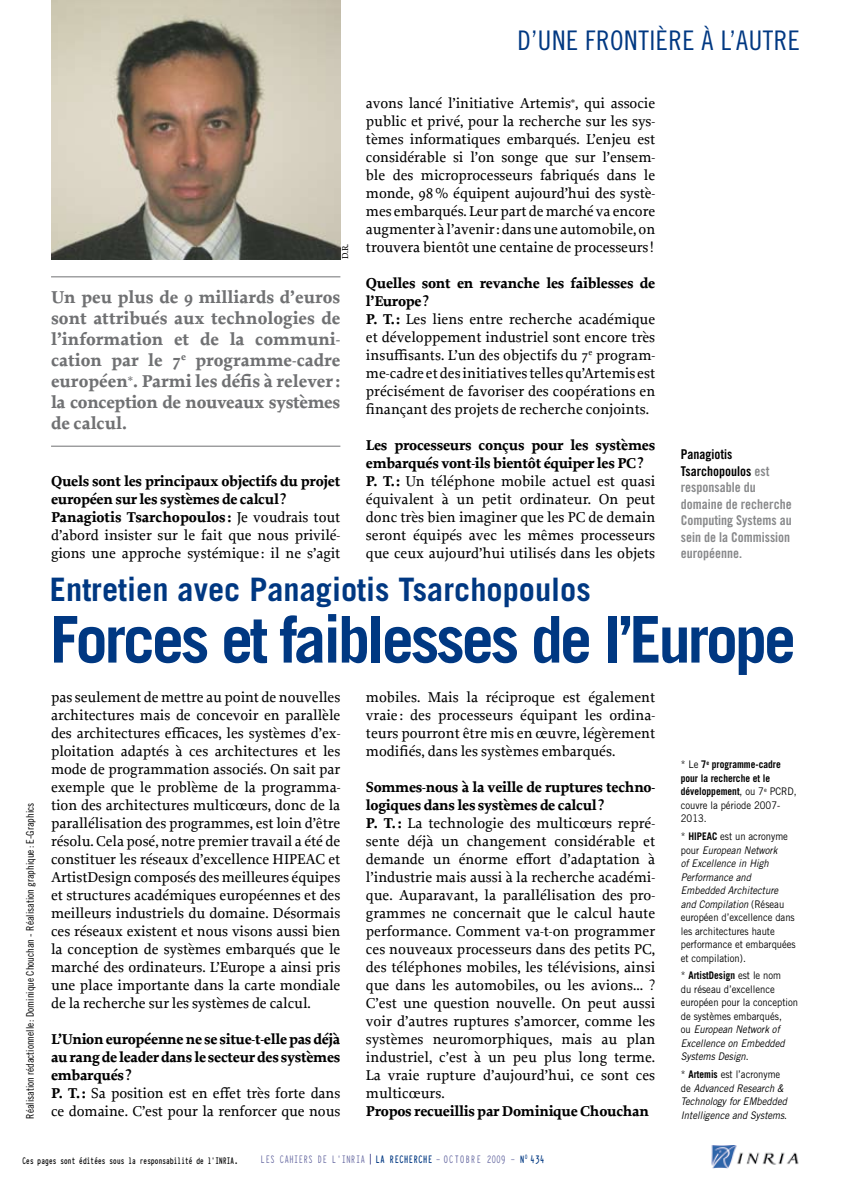
<style>
.page{position:relative;width:851px;height:1191px;background:#fff}
.page>*{position:absolute;margin:0;border:0;box-sizing:border-box;transform-origin:0 0}
.t1{font:700 64.5px "Trade Gothic";letter-spacing:-.05em;color:#003882}
.t2{font:700 32.25px "Trade Gothic";color:#003882}
.t3{font:27px "Trade Gothic Cond Eighteen";color:#003882}
.t4{font:700 18px/21px "Proforma";letter-spacing:-.02em;color:#707173;text-align:justify}
.t5{font:15px/18px "Proforma";color:#000;text-align:justify}
.t6{font:700 15px/18px "Proforma";letter-spacing:-.02em;color:#000}
.t7{font:13.5px/16.5px "Trade Gothic Bold Cond Twenty";color:#87888a}
.t8{font:700 12px "Typewriter Condensed";letter-spacing:-.01em;color:#003882;scale:.9 1}
.t9{font:12px "Typewriter Condensed";letter-spacing:-.01em;color:#63659f;scale:.9 1}
.t10{font:10.5px/13.5px "Trade Gothic";color:#000;scale:.9 1}
.t11{font:700 10.5px/13.5px "Trade Gothic";color:#000;scale:.9 1}
.t12{font:italic 10.5px/13.5px "Trade Gothic";color:#000;scale:.9 1}
.t13{font:10.5px "Trade Gothic Cond Eighteen";color:#000}
.t14{font:700 10.5px "Typewriter Condensed";letter-spacing:-.05em;color:#000;scale:.9 1}
.t15{font:9px "Proforma";color:#000}
.s1{font-weight:400}
.s2{font-weight:700}
.s3{color:#000}
.s4{font-style:italic}
.s5{font-style:normal}
.s6{font-weight:700;font-style:normal}
.s7{font-weight:400;color:#63659f}
</style>
<div class="page">
<img style="left:711px;top:1145px;width:88px;height:23px">
<img style="left:51px;top:0;width:289px;height:259px">
<hr style="left:51px;top:276px;width:289px;height:1px;background:#707173">
<hr style="left:51px;top:446px;width:289px;height:1px;background:#707173">
<h3 class="t3" style="left:517px;top:24px;width:35px">D’UNE</h3>
<h3 class="t3" style="left:585px;top:24px;width:13px">FRONTI</h3>
<h3 class="t3" style="left:655px;top:24px;width:94px">ÈRE À L’AUTRE</h3>
<p class="t15" style="left:339px;top:259px;width:17px;rotate:-90deg">d.r.</p>
<p class="t4" style="left:51px;top:287px;width:291px">Un peu plus de 9 milliards d’euros sont attribués aux technologies de l’information et de la communi&shy;cation par le 7<sup>e</sup> programme-cadre européen<sup>*</sup>. Parmi les défis à relever : la conception de nouveaux systèmes de calcul.</p>
<p class="t6" style="left:51px;top:473px;width:291px">Quels sont les principaux objectifs du projet européen sur les systèmes de calcul?<br>Panagiotis Tsarchopoulos : <span class="s1">Je voudrais tout d’abord insister sur le fait que nous privilé&shy;gions une approche systémique : il ne s’agit</span></p>
<p class="t5" style="left:366px;top:94px;width:291px">avons lancé l’initiative Artemis<sup>*</sup>, qui associe public et privé, pour la recherche sur les sys&shy;tèmes informatiques embarqués. L’enjeu est considérable si l’on songe que sur l’ensem&shy;ble des microprocesseurs fabriqués dans le monde, 98% équipent aujourd’hui des systè&shy;mes embarqués. Leur part de marché va encore augmenter à l’avenir: dans une automobile, on trouvera bientôt une centaine de processeurs!</p>
<p class="t5" style="left:366px;top:274px;width:291px;text-align:left"><span class="s2">Quelles sont en revanche les faiblesses de l’Europe?<br>P. T.:</span> Les liens entre recherche académique et développement industriel sont encore très insuffisants. L’un des objectifs du 7<sup>e</sup> program&shy;me-cadre et des initiatives telles qu’Artemis est précisément de favoriser des coopérations en finançant des projets de recherche conjoints.</p>
<p class="t5" style="left:366px;top:436px;width:291px;text-align:left"><span class="s2">Les processeurs conçus pour les systèmes embarqués vont-ils bientôt équiper les PC?<br>P. T.:</span> Un téléphone mobile actuel est quasi équivalent à un petit ordinateur. On peut donc très bien imaginer que les PC de demain seront équipés avec les mêmes processeurs que ceux aujourd’hui utilisés dans les objets</p>
<p class="t7" style="left:680px;top:446px;width:112px"><span class="s3">Panagiotis<br>Tsarchopoulos</span> est responsable du domaine de recherche<br>Computing Systems au sein de la Commission européenne.</p>
<p class="t13" style="left:24px;top:1118px;width:317px;rotate:-90deg">RÉALISATION RÉDACTIONNELLE: DOMINIQUE CHOUCHAN - RÉALISATION GRAPHIQUE: E-GRAPHICS</p>
<h2 class="t2" style="left:50px;top:570px;width:542px">Entretien avec Panagiotis Tsarchopoulos</h2>
<h1 class="t1" style="left:50px;top:600px;width:747px">Forces et faiblesses de l’Europe</h1>
<p class="t5" style="left:51px;top:688px;width:291px">pas seulement de mettre au point de nouvelles architectures mais de concevoir en parallèle des architectures efficaces, les systèmes d’ex&shy;ploitation adaptés à ces architectures et les mode de programmation associés. On sait par exemple que le problème de la programma&shy;tion des architectures multicœurs, donc de la parallélisation des programmes, est loin d’être résolu. Cela posé, notre premier travail a été de constituer les réseaux d’excellence HIPEAC et ArtistDesign composés des meilleures équipes et structures académiques européennes et des meilleurs industriels du domaine. Désormais ces réseaux existent et nous visons aussi bien la conception de systèmes embarqués que le marché des ordinateurs. L’Europe a ainsi pris une place importante dans la carte mondiale de la recherche sur les systèmes de calcul.</p>
<p class="t6" style="left:51px;top:1031px;width:291px">L’Union européenne ne se situe-t-elle pas déjà au rang de leader dans le secteur des systèmes embarqués?<br>P. T.: <span class="s1">Sa position est en effet très forte dans ce domaine. C’est pour la renforcer que nous</span></p>
<p class="t5" style="left:366px;top:688px;width:291px">mobiles. Mais la réciproque est également vraie : des processeurs équipant les ordina&shy;teurs pourront être mis en œuvre, légèrement modifiés, dans les systèmes embarqués.</p>
<p class="t5" style="left:366px;top:778px;width:291px;text-align:left"><span class="s2">Sommes-nous à la veille de ruptures techno&shy;logiques dans les systèmes de calcul?<br>P. T.:</span> La technologie des multicœurs repré&shy;sente déjà un changement considérable et demande un énorme effort d’adaptation à l’industrie mais aussi à la recherche académi&shy;que. Auparavant, la parallélisation des pro&shy;grammes ne concernait que le calcul haute performance. Comment va-t-on programmer ces nouveaux processeurs dans des petits PC, des téléphones mobiles, les télévisions, ainsi que dans les automobiles, ou les avions… ?<br>C’est une question nouvelle. On peut aussi voir d’autres ruptures s’amorcer, comme les systèmes neuromorphiques, mais au plan industriel, c’est à un peu plus long terme.<br>La vraie rupture d’aujourd’hui, ce sont ces multicœurs.</p>
<p class="t6" style="left:366px;top:1103px;width:284px">Propos recueillis par Dominique Chouchan</p>
<p class="t11" style="left:680px;top:757px;width:130px"><span class="s1">* Le</span> 7<sup>e</sup> programme-cadre pour la recherche et le développement<span class="s1">, ou 7</span><sup>e</sup> <span class="s1">PCRD, couvre la période 2007-<br>2013.</span></p>
<p class="t10" style="left:680px;top:829px;width:129px">* <span class="s2">HIPEAC</span> est un acronyme pour <span class="s4">European Network<br>of Excellence in High<br>Performance and<br>Embedded Architecture and Compilation</span> (Réseau européen d’excellence dans les architectures haute performance et embarquées et compilation).</p>
<p class="t10" style="left:680px;top:968px;width:132px">* <span class="s2">ArtistDesign</span> est le nom<br>du réseau d’excellence européen pour la conception de systèmes embarqués,<br>ou <span class="s4">European Network of<br>Excellence on Embedded<br>Systems Design</span>.</p>
<p class="t12" style="left:680px;top:1067px;width:120px"><span class="s5">*</span> <span class="s6">Artemis</span> <span class="s5">est l’acronyme de</span> Advanced Research &amp;<br>Technology for EMbedded<br>Intelligence and Systems<span class="s5">.</span></p>
<p class="t14" style="left:22px;top:1152px;width:241px">Ces pages sont éditées sous la responsabilité de l’INRIA.</p>
<p class="t9" style="left:260px;top:1150px;width:106px">LES CAHIERS DE L ’INRIA</p>
<p class="t8" style="left:375px;top:1150px;width:189px">la recherche <span class="s7">- OCTOBRE 2009 -</span> N<sup>0</sup> 434</p>
</div>
